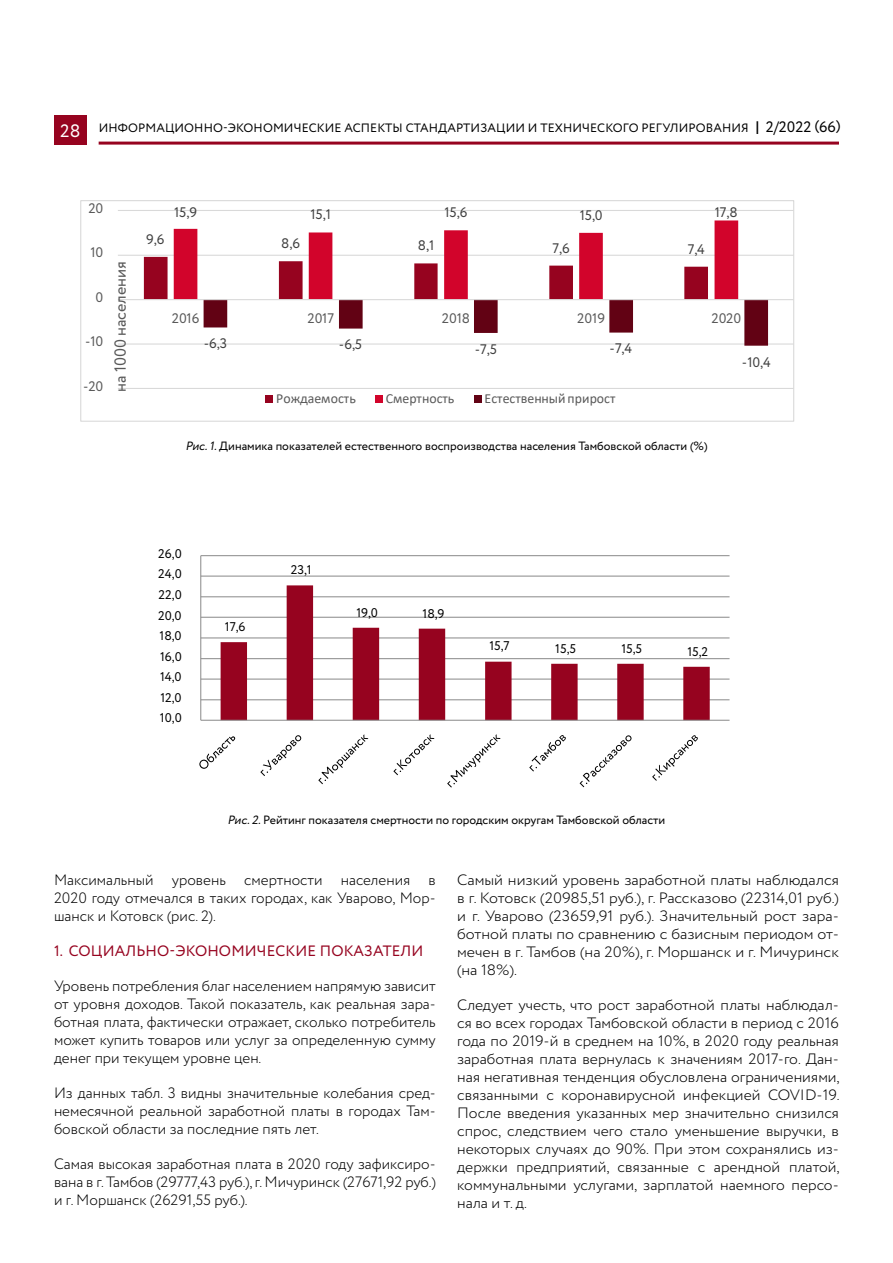
<style>
.page{position:relative;width:893px;height:1263px;background:#fff}
.page>*{position:absolute;margin:0;border:0;box-sizing:border-box;transform-origin:0 0}
.t1{font:16.05px "Circe";color:#595959}
.t2{font:300 15px/18px "Circe";color:#000;text-align:justify}
.t3{font:300 15px/18px "Circe";color:#000;text-align:justify;scale:1.05 1}
.t4{font:15px "Circe";letter-spacing:.01em;color:#96031f}
.t5{font:13.8px "Circe";letter-spacing:-.01em;color:#404040}
.t6{font:13.8px "Calibri";color:#595959}
.t7{font:13.8px "Circe";letter-spacing:-.01em;color:#595959}
.t8{font:12.6px "Circe";color:#000}
.t9{font:12.15px "Circe";letter-spacing:.01em;color:#000}
.t10{font:12px "Circe";color:#000}
.s1{font-size:18px;color:#fff}
.s2{font-size:18.15px}
.s3{font-size:15.15px}
.s4{font-style:italic}
</style>
<div class="page">
<hr style="left:118px;top:388px;width:675px;height:1px;background:#d9d9d9">
<hr style="left:118px;top:343px;width:675px;height:2px;background:#d9d9d9">
<hr style="left:118px;top:255px;width:675px;height:1px;background:#d9d9d9">
<hr style="left:118px;top:210px;width:675px;height:1px;background:#d9d9d9">
<svg style="left:144px;top:220px;width:624px;height:126px"></svg>
<hr style="left:118px;top:299px;width:675px;height:1px;background:#d9d9d9">
<div style="left:265px;top:395px;width:8px;height:8px;background:#96031f"></div>
<div style="left:375px;top:395px;width:8px;height:8px;background:#d2042b"></div>
<div style="left:474px;top:395px;width:7px;height:8px;background:#620214"></div>
<div style="left:80px;top:200px;width:714px;height:222px;border:1px solid #d9d9d9"></div>
<hr style="left:201px;top:699px;width:528px;height:1px;background:#898989">
<hr style="left:201px;top:679px;width:528px;height:1px;background:#898989">
<hr style="left:201px;top:658px;width:528px;height:1px;background:#898989">
<hr style="left:201px;top:638px;width:528px;height:1px;background:#898989">
<hr style="left:201px;top:617px;width:528px;height:1px;background:#898989">
<hr style="left:201px;top:596px;width:528px;height:1px;background:#898989">
<hr style="left:201px;top:576px;width:528px;height:1px;background:#898989">
<hr style="left:201px;top:555px;width:528px;height:1px;background:#898989">
<svg style="left:221px;top:585px;width:489px;height:135px"></svg>
<hr style="left:200px;top:556px;width:1px;height:164px;background:#898989">
<hr style="left:201px;top:720px;width:528px;height:1px;background:#898989">
<svg style="left:199px;top:736px;width:36px;height:33px"></svg>
<svg style="left:260px;top:735px;width:41px;height:41px"></svg>
<svg style="left:318px;top:734px;width:50px;height:50px"></svg>
<svg style="left:393px;top:734px;width:42px;height:41px"></svg>
<svg style="left:447px;top:734px;width:54px;height:53px"></svg>
<svg style="left:529px;top:735px;width:37px;height:36px"></svg>
<svg style="left:580px;top:735px;width:51px;height:52px"></svg>
<svg style="left:652px;top:735px;width:46px;height:46px"></svg>
<hr style="left:99px;top:142px;width:740px;height:3px;background:#96031f">
<div style="left:54px;top:115px;width:33px;height:30px;background:#96031f"></div>
<p class="t9" style="left:60px;top:120px;width:782px"><span class="s1">28</span> ИНФОРМАЦИОННО-ЭКОНОМИЧЕСКИЕ АСПЕКТЫ СТАНДАРТИЗАЦИИ И ТЕХНИЧЕСКОГО РЕГУЛИРОВАНИЯ <span class="s2">|</span> <span class="s3">2/2022 (66)</span></p>
<p class="t7" style="left:88px;top:199px;width:17px">20</p>
<p class="t7" style="left:90px;top:243px;width:14px">10</p>
<p class="t7" style="left:96px;top:288px;width:9px">0</p>
<p class="t7" style="left:85px;top:332px;width:20px">-10</p>
<p class="t7" style="left:83px;top:377px;width:22px">-20</p>
<p class="t1" style="left:110px;top:392px;width:132px;rotate:-90deg">на 1000 населения</p>
<p class="t5" style="left:174px;top:203px;width:24px">15,9</p>
<p class="t5" style="left:310px;top:205px;width:22px">15,1</p>
<p class="t5" style="left:444px;top:203px;width:24px">15,6</p>
<p class="t5" style="left:580px;top:206px;width:25px">15,0</p>
<p class="t5" style="left:715px;top:203px;width:24px">17,8</p>
<p class="t5" style="left:146px;top:230px;width:20px">9,6</p>
<p class="t5" style="left:281px;top:234px;width:20px">8,6</p>
<p class="t5" style="left:418px;top:237px;width:18px">8,1</p>
<p class="t5" style="left:553px;top:239px;width:19px">7,6</p>
<p class="t5" style="left:688px;top:240px;width:19px">7,4</p>
<p class="t7" style="left:172px;top:309px;width:29px">2016</p>
<p class="t7" style="left:307px;top:309px;width:28px">2017</p>
<p class="t7" style="left:442px;top:309px;width:30px">2018</p>
<p class="t7" style="left:577px;top:309px;width:29px">2019</p>
<p class="t7" style="left:711px;top:309px;width:31px">2020</p>
<p class="t5" style="left:204px;top:334px;width:25px">-6,3</p>
<p class="t5" style="left:339px;top:335px;width:25px">-6,5</p>
<p class="t5" style="left:475px;top:340px;width:24px">-7,5</p>
<p class="t5" style="left:610px;top:339px;width:24px">-7,4</p>
<p class="t6" style="left:276px;top:389px;width:81px">Рождаемость</p>
<p class="t6" style="left:386px;top:389px;width:70px">Смертность</p>
<p class="t6" style="left:484px;top:389px;width:132px">Естественный прирост</p>
<p class="t10" style="left:185px;top:438px;width:524px"><span class="s4">Рис.1.</span>Динамика показателей естественного воспроизводства населения Тамбовской области (%)</p>
<p class="t5" style="left:742px;top:353px;width:30px">-10,4</p>
<p class="t8" style="left:158px;top:545px;width:25px">26,0</p>
<p class="t8" style="left:158px;top:566px;width:25px">24,0</p>
<p class="t8" style="left:159px;top:586px;width:25px">22,0</p>
<p class="t8" style="left:158px;top:607px;width:25px">20,0</p>
<p class="t8" style="left:160px;top:627px;width:24px">18,0</p>
<p class="t8" style="left:160px;top:648px;width:23px">16,0</p>
<p class="t8" style="left:160px;top:669px;width:23px">14,0</p>
<p class="t8" style="left:160px;top:689px;width:23px">12,0</p>
<p class="t8" style="left:160px;top:710px;width:23px">10,0</p>
<p class="t8" style="left:225px;top:618px;width:22px">17,6</p>
<p class="t8" style="left:291px;top:562px;width:22px">23,1</p>
<p class="t8" style="left:356px;top:604px;width:23px">19,0</p>
<p class="t8" style="left:422px;top:605px;width:23px">18,9</p>
<p class="t8" style="left:489px;top:638px;width:22px">15,7</p>
<p class="t8" style="left:555px;top:640px;width:22px">15,5</p>
<p class="t8" style="left:621px;top:640px;width:22px">15,5</p>
<p class="t8" style="left:687px;top:643px;width:22px">15,2</p>
<p class="t10" style="left:228px;top:812px;width:439px"><span class="s4">Рис.2.</span>Рейтинг показателя смертности по городским округам Тамбовской области</p>
<p class="t2" style="left:54px;top:871px;width:383px">Максимальный уровень смертности населения в 2020 году отмечался в таких городах, как Уварово, Мор&shy;шанск и Котовск (рис. 2).</p>
<p class="t4" style="left:54px;top:941px;width:371px">1. СОЦИАЛЬНО-ЭКОНОМИЧЕСКИЕ ПОКАЗАТЕЛИ</p>
<p class="t2" style="left:54px;top:977px;width:383px">Уровень потребления благ населением напрямую зависит от уровня доходов. Такой показатель, как реальная зара&shy;ботная плата, фактически отражает, сколько потребитель может купить товаров или услуг за определенную сумму денег при текущем уровне цен.</p>
<p class="t2" style="left:54px;top:1084px;width:383px">Из данных табл. 3 видны значительные колебания сред&shy;немесячной реальной заработной платы в городах Там&shy;бовской области за последние пять лет.</p>
<p class="t2" style="left:54px;top:1155px;width:383px">Самая высокая заработная плата в 2020 году зафиксиро&shy;вана в г. Тамбов (29777,43 руб.), г. Мичуринск (27671,92 руб.) и г. Моршанск (26291,55 руб.).</p>
<p class="t3" style="left:457px;top:871px;width:365px">Самый низкий уровень заработной платы наблюдался в г. Котовск (20985,51 руб.), г. Рассказово (22314,01 руб.) и г. Уварово (23659,91 руб.). Значительный рост зара&shy;ботной платы по сравнению с базисным периодом от&shy;мечен в г. Тамбов (на 20%), г. Моршанск и г. Мичуринск (на 18%).</p>
<p class="t2" style="left:457px;top:996px;width:384px">Следует учесть, что рост заработной платы наблюдал&shy;ся во всех городах Тамбовской области в период с 2016 года по 2019-й в среднем на 10%, в 2020 году реальная заработная плата вернулась к значениям 2017-го. Дан&shy;ная негативная тенденция обусловлена ограничениями, связанными с коронавирусной инфекцией COVID-19.<br>После введения указанных мер значительно снизился спрос, следствием чего стало уменьшение выручки, в некоторых случаях до 90%. При этом сохранялись из&shy;держки предприятий, связанные с арендной платой, коммунальными услугами, зарплатой наемного персо&shy;нала и т. д.</p>
</div>
